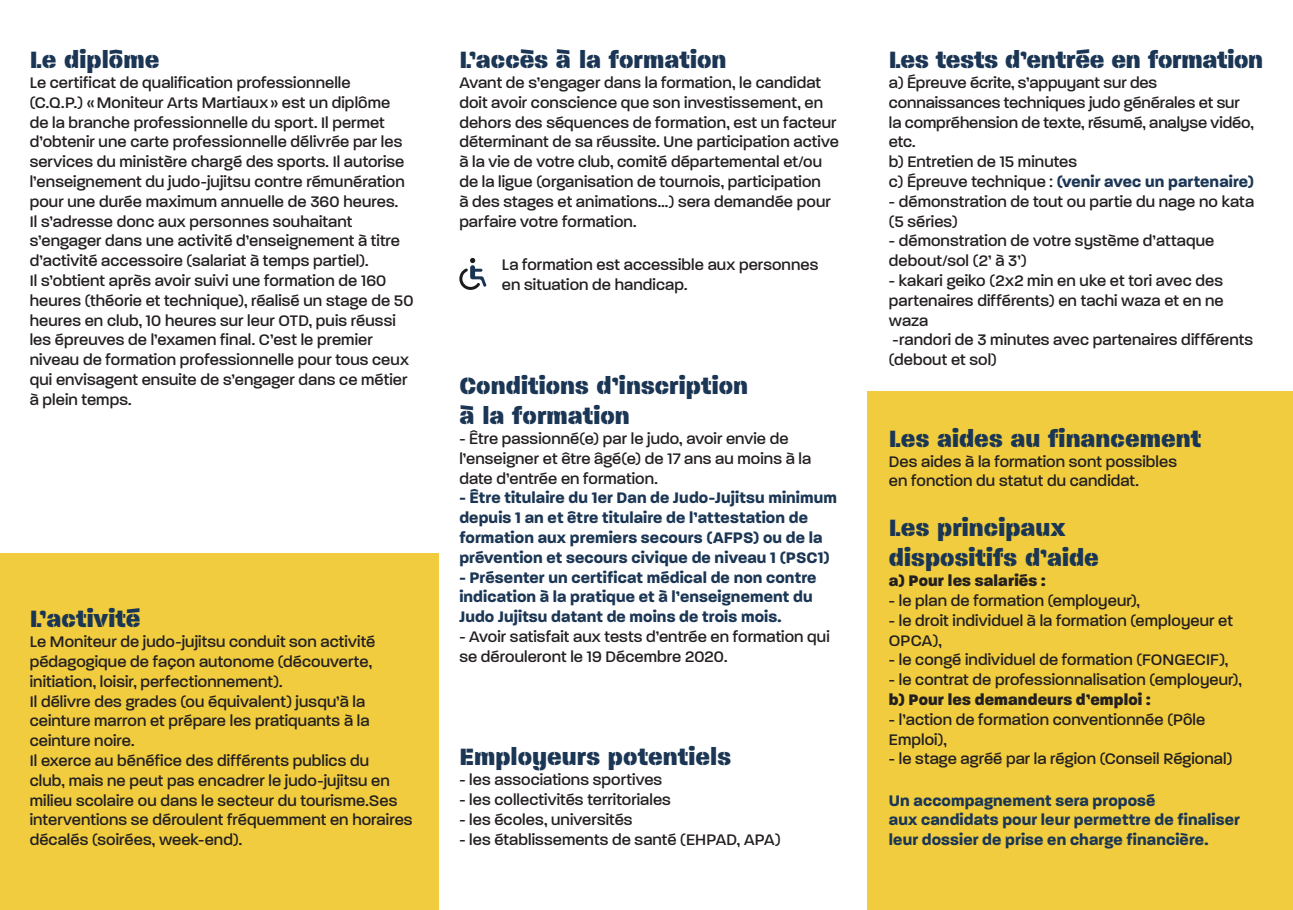
<style>
.page{position:relative;width:1293px;height:910px;background:#fff}
.page>*{position:absolute;margin:0;border:0;box-sizing:border-box;transform-origin:0 0}
.t1{font:800 25.5px/30.6px "Paralucent Stencil";color:#1b3654}
.t2{font:500 16.5px/19.8px "Paralucent";letter-spacing:.005em;color:#231f20}
.t3{font:700 16.5px/19.8px "Paralucent";letter-spacing:.005em;color:#1b3654}
.t4{font:800 16.5px "Paralucent";letter-spacing:.005em;color:#231f20}
.s1{font-weight:700;color:#1b3654}
</style>
<div class="page">
<div style="left:0;top:553px;width:438px;height:357px;background:#f0cc3e"></div>
<div style="left:867px;top:391px;width:426px;height:519px;background:#f0cc3e"></div>
<svg style="left:459px;top:258px;width:27px;height:32px"></svg>
<h1 class="t1" style="left:30px;top:44px;width:131px">Le diplôme</h1>
<p class="t2" style="left:30px;top:73px;width:385px">Le certificat de qualification professionnelle<br>(C.Q.P.) «Moniteur Arts Martiaux» est un diplôme<br>de la branche professionnelle du sport. Il permet d’obtenir une carte professionnelle délivrée par les services du ministère chargé des sports. Il autorise l’enseignement du judo-jujitsu contre rémunération pour une durée maximum annuelle de 360 heures.<br>Il s’adresse donc aux personnes souhaitant s’engager dans une activité d’enseignement à titre d’activité accessoire (salariat à temps partiel).<br>Il s’obtient après avoir suivi une formation de 160 heures (théorie et technique), réalisé un stage de 50 heures en club, 10 heures sur leur OTD, puis réussi les épreuves de l’examen final. C’est le premier niveau de formation professionnelle pour tous ceux qui envisagent ensuite de s’engager dans ce métier à plein temps.</p>
<h1 class="t1" style="left:30px;top:603px;width:112px">L’activité</h1>
<p class="t2" style="left:30px;top:632px;width:384px">Le Moniteur de judo-jujitsu conduit son activité pédagogique de façon autonome (découverte, initiation, loisir, perfectionnement).<br>Il délivre des grades (ou équivalent) jusqu’à la ceinture marron et prépare les pratiquants à la ceinture noire.<br>Il exerce au bénéfice des différents publics du<br>club, mais ne peut pas encadrer le judo-jujitsu en milieu scolaire ou dans le secteur du tourisme.Ses interventions se déroulent fréquemment en horaires décalés (soirées, week-end).</p>
<h1 class="t1" style="left:459px;top:44px;width:269px">L’accès à la formation</h1>
<p class="t2" style="left:459px;top:73px;width:381px">Avant de s’engager dans la formation, le candidat doit avoir conscience que son investissement, en dehors des séquences de formation, est un facteur déterminant de sa réussite. Une participation active à la vie de votre club, comité départemental et/ou de la ligue (organisation de tournois, participation<br>à des stages et animations…) sera demandée pour parfaire votre formation.</p>
<p class="t2" style="left:502px;top:255px;width:318px">La formation est accessible aux personnes en situation de handicap.</p>
<h1 class="t1" style="left:459px;top:369px;width:290px">Conditions d’inscription à la formation</h1>
<p class="t2" style="left:459px;top:429px;width:353px">- Être passionné(e) par le judo, avoir envie de l’enseigner et être âgé(e) de 17 ans au moins à la date d’entrée en formation.</p>
<p class="t3" style="left:459px;top:488px;width:379px">- Être titulaire du 1er Dan de Judo-Jujitsu minimum depuis 1 an et être titulaire de l’attestation de formation aux premiers secours (AFPS) ou de la prévention et secours civique de niveau 1 (PSC1)</p>
<p class="t3" style="left:459px;top:567px;width:359px">- Présenter un certificat médical de non contre indication à la pratique et à l’enseignement du<br>Judo Jujitsu datant de moins de trois mois.</p>
<p class="t2" style="left:459px;top:627px;width:372px">- Avoir satisfait aux tests d’entrée en formation qui se dérouleront le 19 Décembre 2020.</p>
<h1 class="t1" style="left:459px;top:741px;width:273px">Employeurs potentiels</h1>
<p class="t2" style="left:459px;top:770px;width:204px">- les associations sportives</p>
<p class="t2" style="left:459px;top:790px;width:213px">- les collectivités territoriales</p>
<p class="t2" style="left:459px;top:809px;width:175px">- les écoles, universités</p>
<p class="t2" style="left:459px;top:829px;width:323px">- les établissements de santé (EHPAD, APA)</p>
<h1 class="t1" style="left:889px;top:44px;width:376px">Les tests d’entrée en formation</h1>
<p class="t2" style="left:889px;top:73px;width:367px">a) Épreuve écrite, s’appuyant sur des connaissances techniques judo générales et sur la compréhension de texte, résumé, analyse vidéo, etc.<br>b) Entretien de 15 minutes<br>c) Épreuve technique : <span class="s1">(venir avec un partenaire)</span></p>
<p class="t2" style="left:889px;top:191px;width:367px">- démonstration de tout ou partie du nage no kata (5 séries)</p>
<p class="t2" style="left:889px;top:231px;width:327px">- démonstration de votre système d’attaque debout/sol (2’ à 3’)</p>
<p class="t2" style="left:889px;top:271px;width:366px">- kakari geiko (2x2 min en uke et tori avec des partenaires différents) en tachi waza et en ne waza<br>-randori de 3 minutes avec partenaires différents (debout et sol)</p>
<h1 class="t1" style="left:889px;top:422px;width:314px">Les aides au financement</h1>
<p class="t2" style="left:889px;top:451px;width:290px">Des aides à la formation sont possibles en fonction du statut du candidat.</p>
<h1 class="t1" style="left:889px;top:511px;width:211px">Les principaux dispositifs d’aide</h1>
<p class="t4" style="left:889px;top:571px;width:158px">a) Pour les salariés :</p>
<p class="t2" style="left:889px;top:591px;width:252px">- le plan de formation (employeur),</p>
<p class="t2" style="left:889px;top:611px;width:345px">- le droit individuel à la formation (employeur et<br>OPCA),</p>
<p class="t2" style="left:889px;top:650px;width:341px">- le congé individuel de formation (FONGECIF),</p>
<p class="t2" style="left:889px;top:670px;width:354px">- le contrat de professionnalisation (employeur),</p>
<p class="t4" style="left:889px;top:690px;width:263px">b) Pour les demandeurs d’emploi :</p>
<p class="t2" style="left:889px;top:710px;width:318px">- l’action de formation conventionnée (Pôle<br>Emploi),</p>
<p class="t2" style="left:889px;top:749px;width:345px">- le stage agréé par la région (Conseil Régional)</p>
<p class="t3" style="left:889px;top:790px;width:352px">Un accompagnement sera proposé<br>aux candidats pour leur permettre de finaliser leur dossier de prise en charge financière.</p>
</div>
